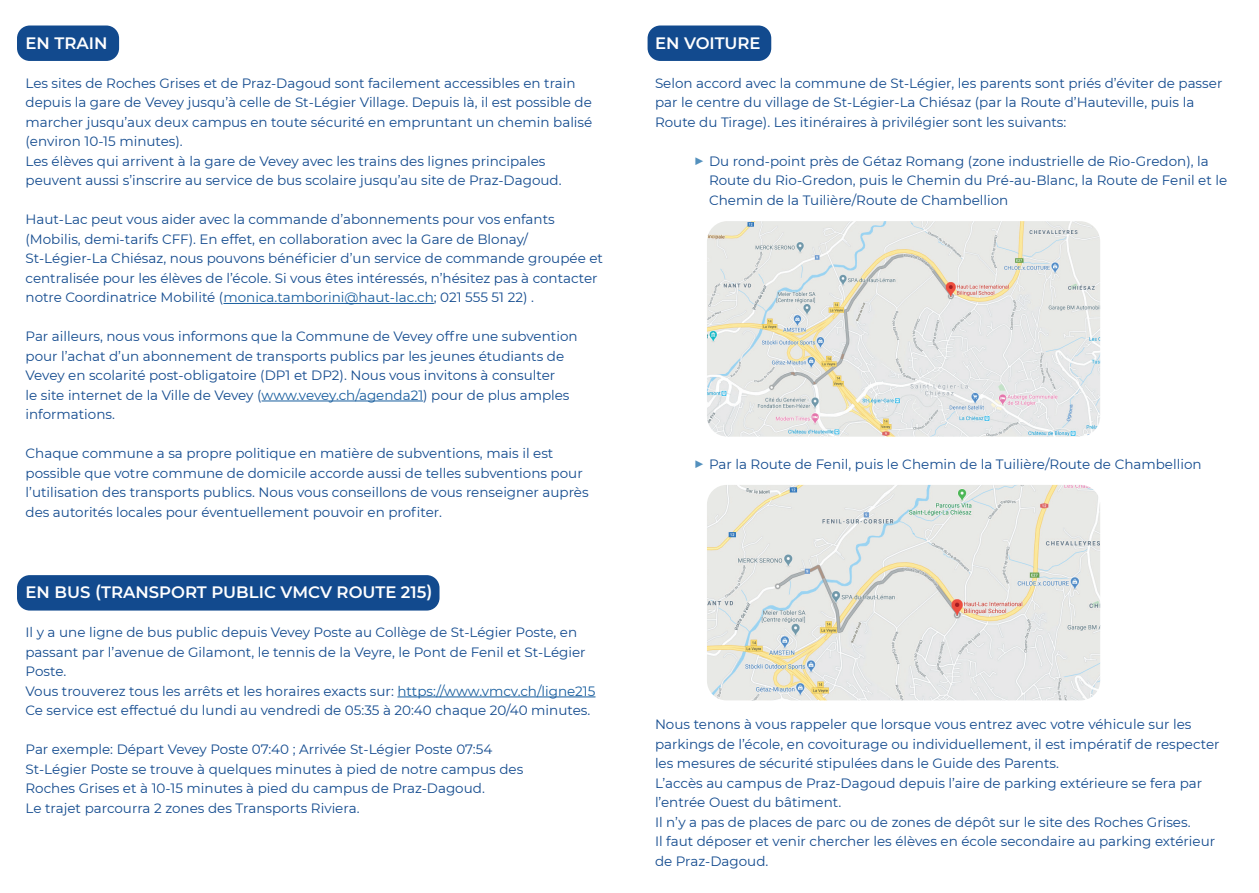
<style>
.page{position:relative;width:1259px;height:893px;background:#fff}
.page>*{position:absolute;margin:0;border:0;box-sizing:border-box;transform-origin:0 0}
.t1{font:18px "Montserrat";color:#5390bd}
.t2{font:600 16.5px "Montserrat";color:#fff}
.t3{font:13.5px/19.5px "Montserrat";color:#124a8e}
.s1{color:#175d9e}
.s2{font-size:18px;color:#5390bd}
</style>
<div class="page">
<div style="left:647px;top:26px;width:124px;height:35px;background:#124a8e;border-radius:13px"></div>
<div style="left:17px;top:575px;width:422px;height:36px;background:#124a8e;border-radius:13px"></div>
<div style="left:17px;top:26px;width:102px;height:35px;background:#124a8e;border-radius:13px"></div>
<hr style="left:223px;top:303px;width:211px;height:1px;background:#175d9e">
<hr style="left:261px;top:401px;width:162px;height:1px;background:#175d9e">
<hr style="left:397px;top:697px;width:198px;height:1px;background:#175d9e">
<img style="left:707px;top:221px;width:393px;height:216px">
<img style="left:707px;top:485px;width:393px;height:215px">
<p class="t2" style="left:26px;top:31px;width:83px">EN TRAIN</p>
<p class="t3" style="left:26px;top:73px;width:568px">Les sites de Roches Grises et de Praz-Dagoud sont facilement accessibles en train depuis la gare de Vevey jusqu’à celle de St-Légier Village. Depuis là, il est possible de marcher jusqu’aux deux campus en toute sécurité en empruntant un chemin balisé (environ 10-15 minutes).<br>Les élèves qui arrivent à la gare de Vevey avec les trains des lignes principales peuvent aussi s’inscrire au service de bus scolaire jusqu’au site de Praz-Dagoud.</p>
<p class="t3" style="left:26px;top:209px;width:579px">Haut-Lac peut vous aider avec la commande d’abonnements pour vos enfants (Mobilis, demi-tarifs CFF). En effet, en collaboration avec la Gare de Blonay/ St-Légier-La Chiésaz, nous pouvons bénéficier d’un service de commande groupée et centralisée pour les élèves de l’école. Si vous êtes intéressés, n’hésitez pas à contacter notre Coordinatrice Mobilité (<span class="s1">monica.tamborini@haut-lac.ch</span>; 021 555 51 22) .</p>
<p class="t3" style="left:26px;top:326px;width:553px">Par ailleurs, nous vous informons que la Commune de Vevey offre une subvention pour l’achat d’un abonnement de transports publics par les jeunes étudiants de Vevey en scolarité post-obligatoire (DP1 et DP2). Nous vous invitons à consulter<br>le site internet de la Ville de Vevey (<span class="s1">www.vevey.ch/agenda21</span>) pour de plus amples informations.</p>
<p class="t3" style="left:26px;top:443px;width:565px">Chaque commune a sa propre politique en matière de subventions, mais il est possible que votre commune de domicile accorde aussi de telles subventions pour l’utilisation des transports publics. Nous vous conseillons de vous renseigner auprès des autorités locales pour éventuellement pouvoir en profiter.</p>
<p class="t2" style="left:26px;top:581px;width:408px">EN BUS (TRANSPORT PUBLIC VMCV ROUTE 215)</p>
<p class="t3" style="left:26px;top:622px;width:571px">Il y a une ligne de bus public depuis Vevey Poste au Collège de St-Légier Poste, en passant par l’avenue de Gilamont, le tennis de la Veyre, le Pont de Fenil et St-Légier Poste.<br>Vous trouverez tous les arrêts et les horaires exacts sur: <span class="s1">https://www.vmcv.ch/ligne215<br></span>Ce service est effectué du lundi au vendredi de 05:35 à 20:40 chaque 20/40 minutes.</p>
<p class="t3" style="left:26px;top:739px;width:499px">Par exemple: Départ Vevey Poste 07:40 ; Arrivée St-Légier Poste 07:54<br>St-Légier Poste se trouve à quelques minutes à pied de notre campus des Roches Grises et à 10-15 minutes à pied du campus de Praz-Dagoud.<br>Le trajet parcourra 2 zones des Transports Riviera.</p>
<p class="t2" style="left:655px;top:31px;width:107px">EN VOITURE</p>
<p class="t3" style="left:655px;top:73px;width:569px">Selon accord avec la commune de St-Légier, les parents sont priés d’éviter de passer par le centre du village de St-Légier-La Chiésaz (par la Route d’Hauteville, puis la<br>Route du Tirage). Les itinéraires à privilégier sont les suivants:</p>
<p class="t3" style="left:709px;top:151px;width:520px">Du rond-point près de Gétaz Romang (zone industrielle de Rio-Gredon), la<br>Route du Rio-Gredon, puis le Chemin du Pré-au-Blanc, la Route de Fenil et le<br>Chemin de la Tuilière/Route de Chambellion</p>
<h1 class="t1" style="left:693px;top:147px;width:12px">▶</h1>
<p class="t3" style="left:693px;top:454px;width:510px"><span class="s2">▶</span> Par la Route de Fenil, puis le Chemin de la Tuilière/Route de Chambellion</p>
<p class="t3" style="left:655px;top:714px;width:566px">Nous tenons à vous rappeler que lorsque vous entrez avec votre véhicule sur les parkings de l’école, en covoiturage ou individuellement, il est impératif de respecter les mesures de sécurité stipulées dans le Guide des Parents.<br>L’accès au campus de Praz-Dagoud depuis l’aire de parking extérieure se fera par l’entrée Ouest du bâtiment.<br>Il n’y a pas de places de parc ou de zones de dépôt sur le site des Roches Grises.<br>Il faut déposer et venir chercher les élèves en école secondaire au parking extérieur de Praz-Dagoud.</p>
</div>
